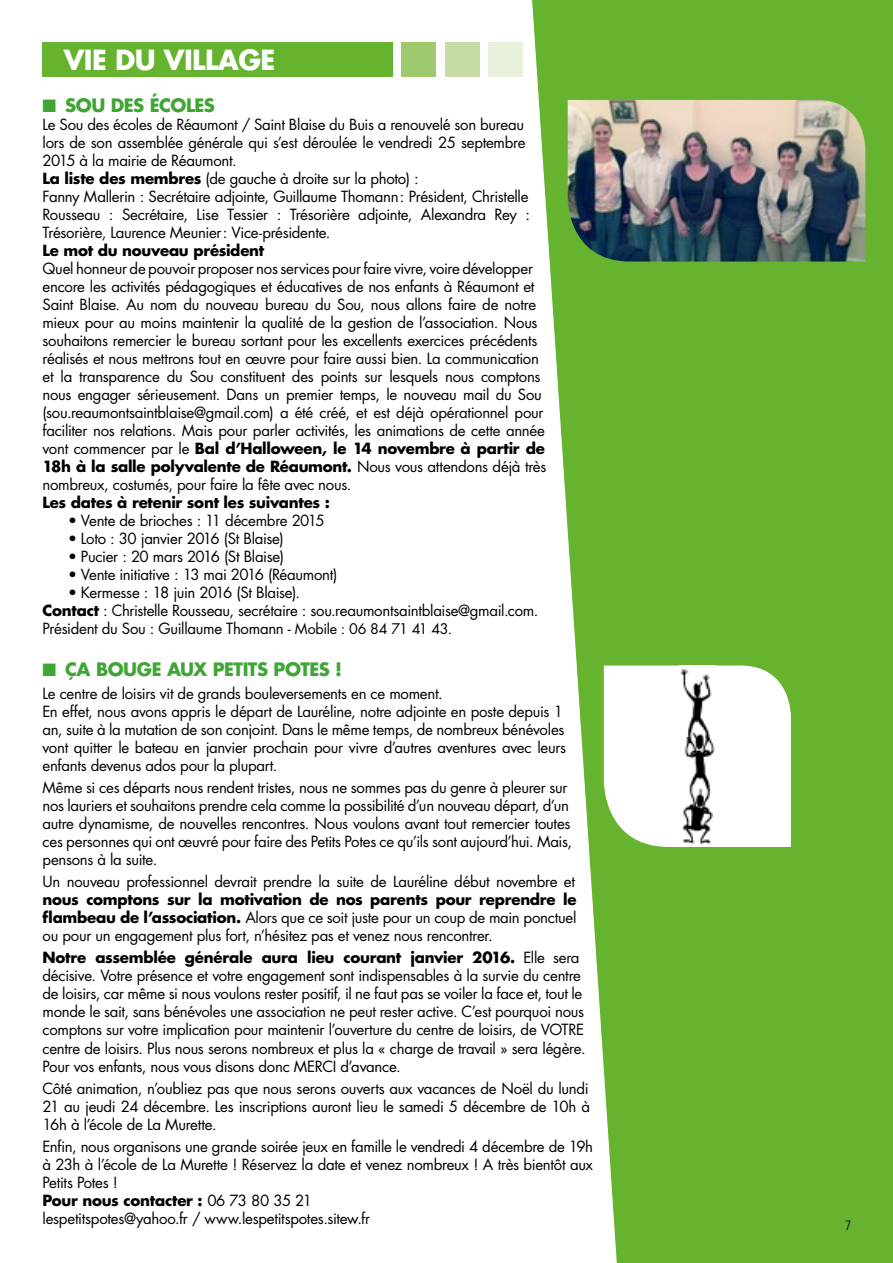
<style>
.page{position:relative;width:893px;height:1263px;background:#fff}
.page>*{position:absolute;margin:0;border:0;box-sizing:border-box;transform-origin:0 0}
.t1{font:700 27px "Futura";letter-spacing:-.02em;color:#fff}
.t2{font:700 18px "Futura";letter-spacing:-.03em;color:#3fa535}
.t3{font:15px/18px "Futura";letter-spacing:-.02em;color:#000}
.t4{font:700 15px "Futura";letter-spacing:-.015em;color:#000}
.t5{font:300 condensed 13.5px "Frutiger";color:#000}
.s1{font-weight:700}
.s2{font-size:14.25px}
</style>
<div class="page">
<svg style="left:532px;top:0;width:361px;height:1263px;background:#7abd4b"></svg>
<div style="left:43px;top:43px;width:350px;height:34px;background:#65b32e"></div>
<div style="left:402px;top:43px;width:34px;height:34px;background:#9fc96d"></div>
<div style="left:445px;top:43px;width:34px;height:34px;background:#c5dda5"></div>
<div style="left:488px;top:43px;width:34px;height:34px;background:#e6f0da"></div>
<img style="left:568px;top:100px;width:297px;height:161px">
<svg style="left:604px;top:665px;width:187px;height:182px"></svg>
<img style="left:679px;top:665px;width:36px;height:182px">
<h1 class="t1" style="left:64px;top:41px;width:213px">VIE DU VILLAGE</h1>
<p class="t2" style="left:43px;top:92px;width:174px">■ SOU DES ÉCOLES</p>
<p class="t3" style="left:43px;top:115px;width:489px">Le Sou des écoles de Réaumont / Saint Blaise du Buis a renouvelé son bureau lors de son assemblée générale qui s’est déroulée le vendredi 25 septembre 2015 à la mairie de Réaumont.<br><span class="s1">La liste des membres</span> (de gauche à droite sur la photo) :<br>Fanny Mallerin : Secrétaire adjointe, Guillaume Thomann: Président, Christelle Rousseau : Secrétaire, Lise Tessier : Trésorière adjointe, Alexandra Rey :<br>Trésorière, Laurence Meunier: Vice-présidente.</p>
<p class="t4" style="left:43px;top:239px;width:223px">Le mot du nouveau président</p>
<p class="t3" style="left:43px;top:259px;width:505px">Quel honneur de pouvoir proposer nos services pour faire vivre, voire développer encore les activités pédagogiques et éducatives de nos enfants à Réaumont et Saint Blaise. Au nom du nouveau bureau du Sou, nous allons faire de notre mieux pour au moins maintenir la qualité de la gestion de l’association. Nous souhaitons remercier le bureau sortant pour les excellents exercices précédents réalisés et nous mettrons tout en œuvre pour faire aussi bien. La communication et la transparence du Sou constituent des points sur lesquels nous comptons nous engager sérieusement. Dans un premier temps, le nouveau mail du Sou (sou.reaumontsaintblaise@gmail.com) a été créé, et est déjà opérationnel pour faciliter nos relations. Mais pour parler activités, les animations de cette année vont commencer par le <span class="s1">Bal d’Halloween, le 14 novembre à partir de 18h à la salle polyvalente de Réaumont.</span> Nous vous attendons déjà très nombreux, costumés, pour faire la fête avec nous.</p>
<p class="t4" style="left:43px;top:491px;width:289px">Les dates à retenir sont les suivantes :</p>
<p class="t3" style="left:68px;top:511px;width:258px">• Vente de brioches : 11 décembre 2015</p>
<p class="t3" style="left:68px;top:529px;width:217px">• Loto : 30 janvier 2016 (St Blaise)</p>
<p class="t3" style="left:68px;top:547px;width:218px">• Pucier : 20 mars 2016 (St Blaise)</p>
<p class="t3" style="left:68px;top:565px;width:271px">• Vente initiative : 13 mai 2016 (Réaumont)</p>
<p class="t3" style="left:43px;top:583px;width:497px;text-indent:26px">• Kermesse : 18 juin 2016 (St Blaise).<br><span class="s1">Contact</span> : Christelle Rousseau, secrétaire : sou.reaumontsaintblaise@gmail.com.<br>Président du Sou : Guillaume Thomann - <span class="s2">Mobile : 06 84 71 41 43.</span></p>
<p class="t2" style="left:43px;top:657px;width:301px">■ ÇA BOUGE AUX PETITS POTES !</p>
<p class="t3" style="left:43px;top:684px;width:525px">Le centre de loisirs vit de grands bouleversements en ce moment.<br>En effet, nous avons appris le départ de Lauréline, notre adjointe en poste depuis 1 an, suite à la mutation de son conjoint. Dans le même temps, de nombreux bénévoles vont quitter le bateau en janvier prochain pour vivre d’autres aventures avec leurs enfants devenus ados pour la plupart.</p>
<p class="t3" style="left:43px;top:778px;width:531px">Même si ces départs nous rendent tristes, nous ne sommes pas du genre à pleurer sur nos lauriers et souhaitons prendre cela comme la possibilité d’un nouveau départ, d’un autre dynamisme, de nouvelles rencontres. Nous voulons avant tout remercier toutes ces personnes qui ont œuvré pour faire des Petits Potes ce qu’ils sont aujourd’hui. Mais, pensons à la suite.</p>
<p class="t3" style="left:43px;top:872px;width:534px">Un nouveau professionnel devrait prendre la suite de Lauréline début novembre et</p>
<p class="t3" style="left:43px;top:890px;width:536px;text-align:justify"><span class="s1">nous comptons sur la motivation de nos parents pour reprendre le flambeau de l’association.</span> Alors que ce soit juste pour un coup de main ponctuel ou pour un engagement plus fort, n’hésitez pas et venez nous rencontrer.</p>
<p class="t3" style="left:43px;top:949px;width:545px"><span class="s1">Notre assemblée générale aura lieu courant janvier 2016.</span> Elle sera décisive. Votre présence et votre engagement sont indispensables à la survie du centre de loisirs, car même si nous voulons rester positif, il ne faut pas se voiler la face et, tout le monde le sait, sans bénévoles une association ne peut rester active. C’est pourquoi nous comptons sur votre implication pour maintenir l’ouverture du centre de loisirs, de VOTRE centre de loisirs. Plus nous serons nombreux et plus la « charge de travail » sera légère.<br>Pour vos enfants, nous vous disons donc MERCI d’avance.</p>
<p class="t3" style="left:43px;top:1079px;width:549px;text-align:justify">Côté animation, n’oubliez pas que nous serons ouverts aux vacances de Noël du lundi 21 au jeudi 24 décembre. Les inscriptions auront lieu le samedi 5 décembre de 10h à 16h à l’école de La Murette.</p>
<p class="t3" style="left:43px;top:1137px;width:552px">Enfin, nous organisons une grande soirée jeux en famille le vendredi 4 décembre de 19h à 23h à l’école de La Murette ! Réservez la date et venez nombreux ! A très bientôt aux Petits Potes !<br><span class="s1">Pour nous contacter :</span> 06 73 80 35 21<br>lespetitspotes@yahoo.fr / www.lespetitspotes.sitew.fr</p>
<p class="t5" style="left:845px;top:1218px;width:8px">7</p>
</div>
